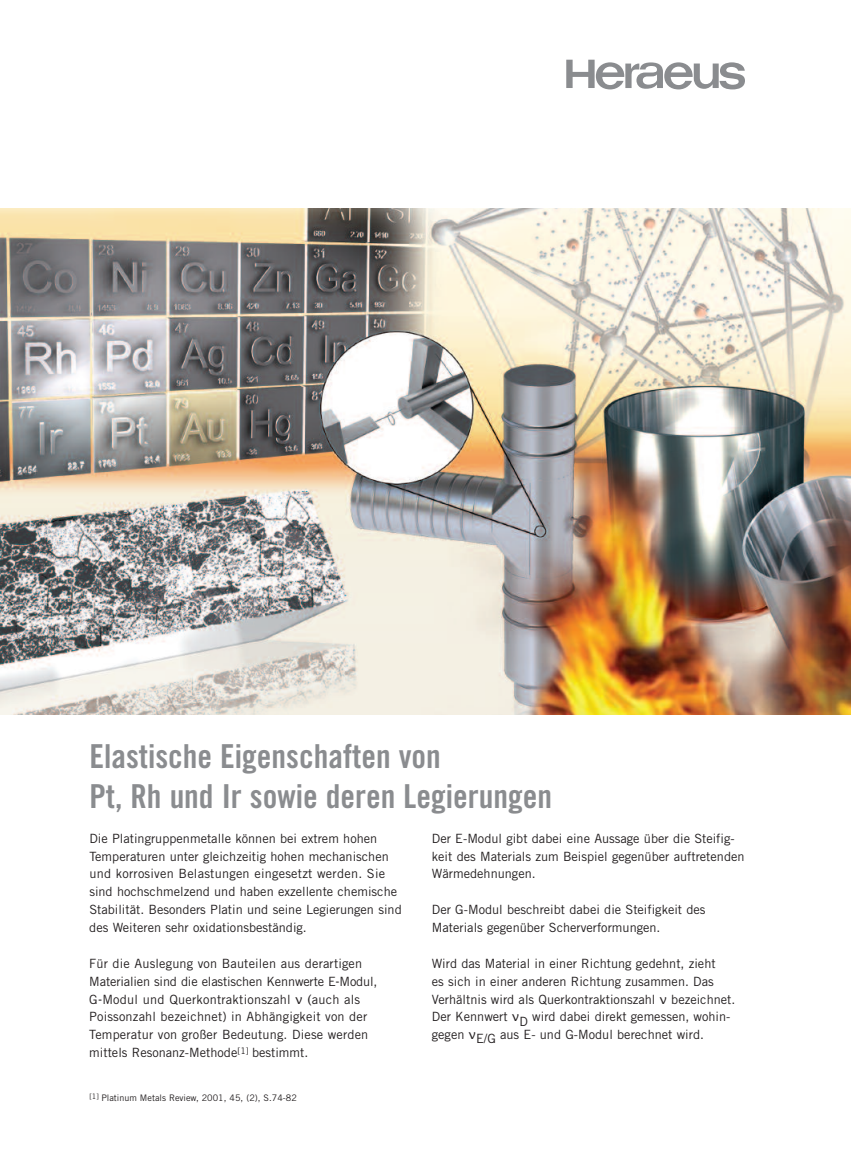
<style>
.page{position:relative;width:851px;height:1161px;background:#fff}
.page>*{position:absolute;margin:0;border:0;box-sizing:border-box;transform-origin:0 0}
.t1{font:33px/39.6px "Trade Gothic Bold Cond Twenty";color:#8a8c8f}
.t2{font:12.75px/17.9px "Trade Gothic";color:#231f20}
.t3{font:9px "Trade Gothic";color:#231f20}
.s1{font-family:"Lucida Grande"}
</style>
<div class="page">
<svg style="left:566px;top:60px;width:178px;height:29px"></svg>
<img style="left:0;top:208px;width:850px;height:506px">
<h1 class="t1" style="left:89px;top:739px;width:464px">Elastische Eigenschaften von<br>Pt, Rh und Ir sowie deren Legierungen</h1>
<p class="t2" style="left:89px;top:830px;width:314px">Die Platingruppenmetalle können bei extrem hohen Temperaturen unter gleichzeitig hohen mechanischen und korrosiven Belastungen eingesetzt werden. Sie sind hochschmelzend und haben exzellente chemische Stabilität. Besonders Platin und seine Legierungen sind des Weiteren sehr oxidationsbeständig.</p>
<p class="t2" style="left:89px;top:955px;width:289px">Für die Auslegung von Bauteilen aus derartigen Materialien sind die elastischen Kennwerte E<span class="s1">‑</span>Modul, G<span class="s1">‑</span>Modul und Querkontraktionszahl <span class="s1">ν (</span>auch als Poissonzahl bezeichnet) in Abhängigkeit von der Temperatur von großer Bedeutung. Diese werden mittels Resonanz-Methode<sup>[1]</sup> bestimmt.</p>
<p class="t3" style="left:89px;top:1095px;width:209px"><sup>[1]</sup> Platinum Metals Review, 2001, 45, (2), S.74-82</p>
<p class="t2" style="left:432px;top:830px;width:314px">Der E-Modul gibt dabei eine Aussage über die Steifig - keit des Materials zum Beispiel gegenüber auftretenden<br>Wärmedehnungen.</p>
<p class="t2" style="left:432px;top:902px;width:275px">Der G-Modul beschreibt dabei die Steifigkeit des<br>Materials gegenüber Scherverformungen.</p>
<p class="t2" style="left:432px;top:955px;width:305px">Wird das Material in einer Richtung gedehnt, zieht<br>es sich in einer anderen Richtung zusammen. Das Verhältnis wird als Querkontraktionszahl <span class="s1">ν</span> bezeichnet.<br>Der Kennwert <span class="s1">ν</span>D wird dabei direkt gemessen, wohin - gegen <span class="s1">ν</span>E/G aus E- und G-Modul berechnet wird.</p>
</div>
